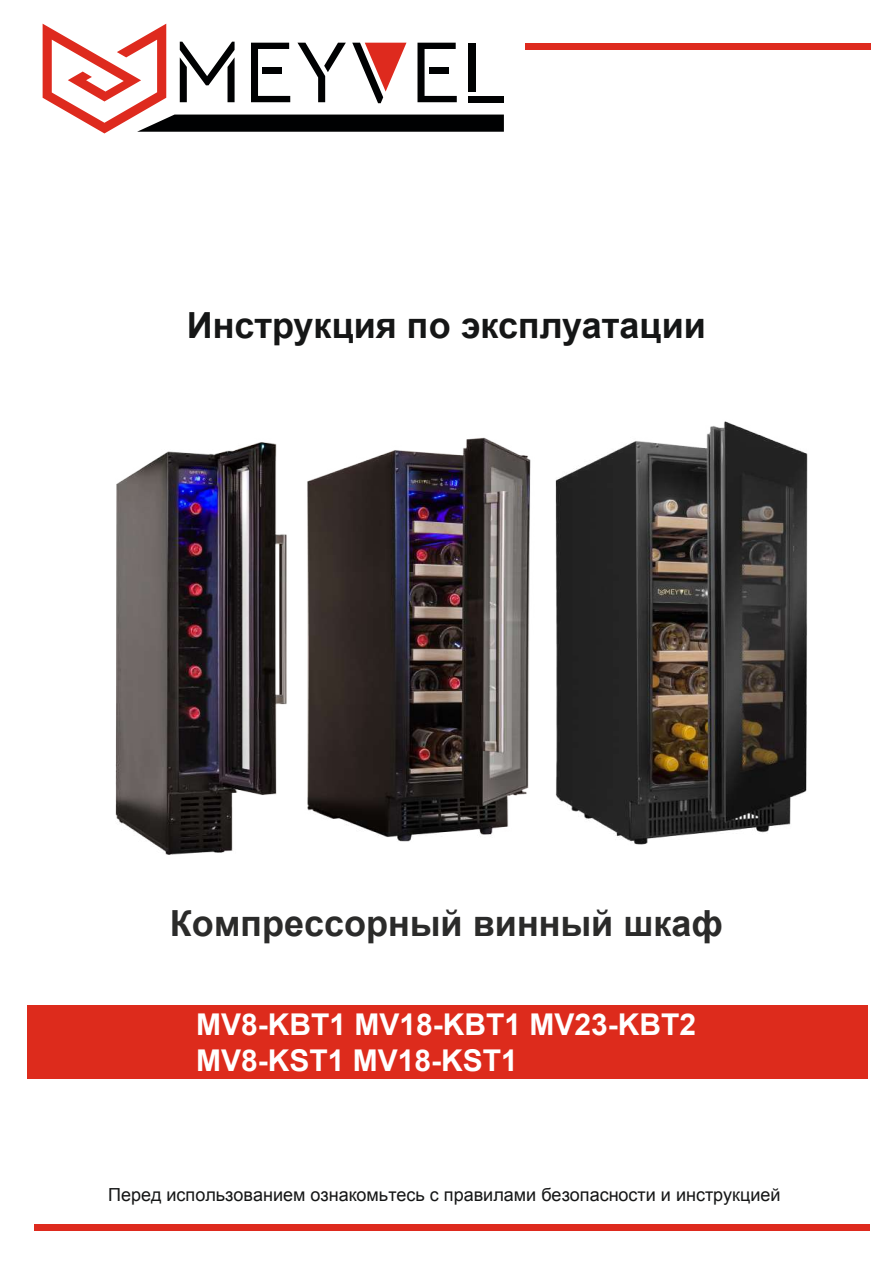
<style>
.page{position:relative;width:893px;height:1263px;background:#fff}
.page>*{position:absolute;margin:0;border:0;box-sizing:border-box;transform-origin:0 0}
.t1{font:700 36px "Arial";color:#151616}
.t2{font:700 36px "Arial";color:#2b2b2a}
.t3{font:700 30px/36px "Arial";color:#fff}
.t4{font:18px "Arial";color:#151616}
</style>
<div class="page">
<div style="left:27px;top:1005px;width:841px;height:74px;background:#dd2b1c"></div>
<svg style="left:43px;top:24px;width:461px;height:109px"></svg>
<div style="left:526px;top:44px;width:345px;height:6px;background:#de2a1e"></div>
<div style="left:34px;top:1225px;width:836px;height:6px;background:#de2a1e"></div>
<div style="left:174px;top:117px;width:325px;height:12px;background:#000102"></div>
<img style="left:115px;top:442px;width:160px;height:413px">
<img style="left:568px;top:421px;width:240px;height:424px">
<img style="left:275px;top:437px;width:293px;height:405px">
<h1 class="t1" style="left:187px;top:302px;width:521px">Инструкция по эксплуатации</h1>
<h1 class="t2" style="left:170px;top:904px;width:555px">Компрессорный винный шкаф</h1>
<h2 class="t3" style="left:196px;top:1006px;width:502px">MV8-KBT1 MV18-KBT1 MV23-KBT2<br>MV8-KST1 MV18-KST1</h2>
<p class="t4" style="left:108px;top:1183px;width:674px">Перед использованием ознакомьтесь с правилами безопасности и инструкцией</p>
</div>
